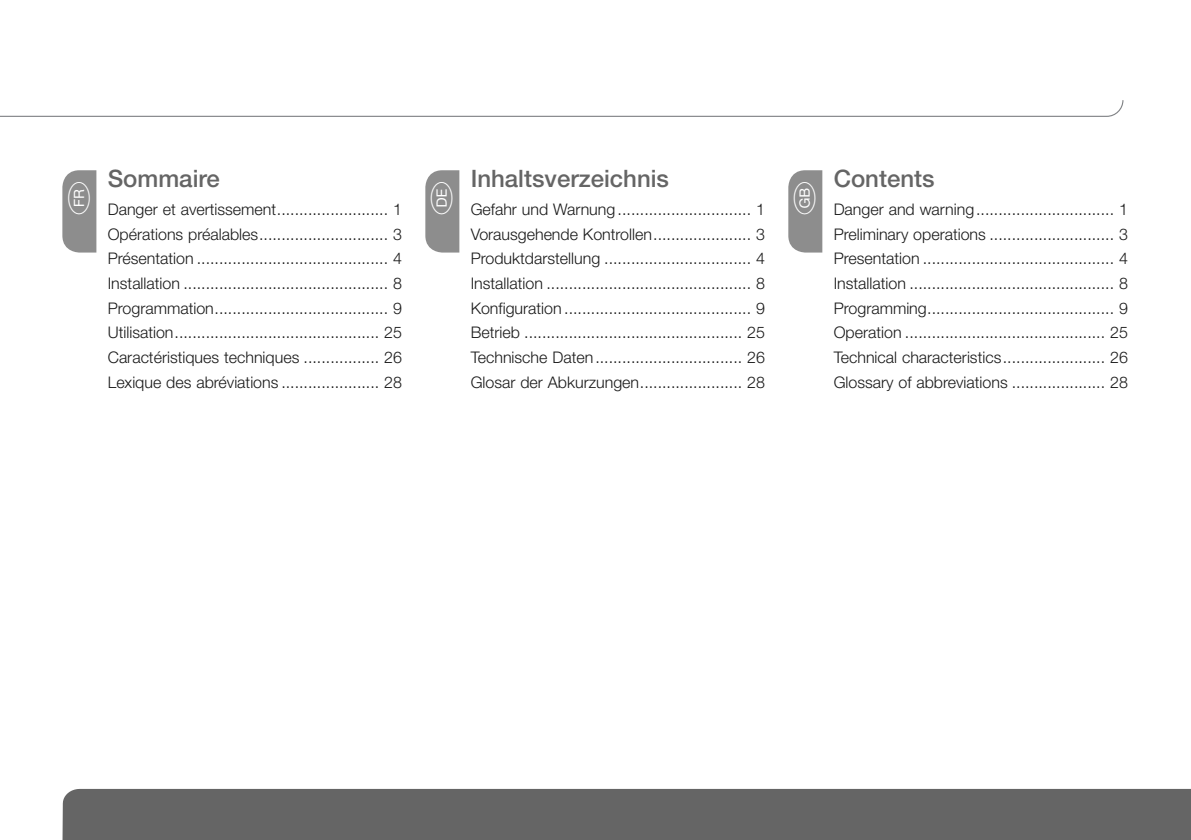
<style>
.page{position:relative;width:1191px;height:840px;background:#fff}
.page>*{position:absolute;margin:0;border:0;box-sizing:border-box;transform-origin:0 0}
.t1{font:500 24px "Helvetica Neue LT Com";color:#656565}
.t2{font:21.6px "Hager";color:#fff}
.t3{font:300 16px/24.6px "Helvetica Neue LT Com";color:#191919;text-align:justify}
</style>
<div class="page">
<div style="left:62px;top:788px;width:1129px;height:51px;background:#656565"></div>
<svg style="left:62px;top:170px;width:34px;height:82px"></svg>
<svg style="left:0;top:100px;width:1123px;height:17px"></svg>
<svg style="left:425px;top:170px;width:34px;height:82px"></svg>
<svg style="left:788px;top:170px;width:34px;height:82px"></svg>
<h2 class="t2" style="left:68px;top:216px;width:37px;rotate:-90deg">¢</h2>
<h1 class="t1" style="left:108px;top:170px;width:114px">Sommaire</h1>
<p class="t3" style="left:108px;top:198px;width:296px">Danger et avertissement......................... 1<br>Opérations préalables............................. 3<br>Présentation ........................................... 4<br>Installation .............................................. 8<br>Programmation....................................... 9<br>Utilisation.............................................. 25<br>Caractéristiques techniques ................. 26<br>Lexique des abréviations ...................... 28</p>
<h2 class="t2" style="left:431px;top:216px;width:37px;rotate:-90deg">£</h2>
<h1 class="t1" style="left:471px;top:170px;width:200px">Inhaltsverzeichnis</h1>
<p class="t3" style="left:471px;top:198px;width:296px">Gefahr und Warnung .............................. 1<br>Vorausgehende Kontrollen...................... 3<br>Produktdarstellung ................................. 4<br>Installation .............................................. 8<br>Konfiguration .......................................... 9<br>Betrieb ................................................. 25<br>Technische Daten................................. 26<br>Glosar der Abkurzungen....................... 28</p>
<h2 class="t2" style="left:793px;top:216px;width:37px;rotate:-90deg">§</h2>
<h1 class="t1" style="left:833px;top:170px;width:102px">Contents</h1>
<p class="t3" style="left:833px;top:198px;width:296px">Danger and warning............................... 1<br>Preliminary operations ............................ 3<br>Presentation ........................................... 4<br>Installation .............................................. 8<br>Programming.......................................... 9<br>Operation ............................................. 25<br>Technical characteristics....................... 26<br>Glossary of abbreviations ..................... 28</p>
</div>
